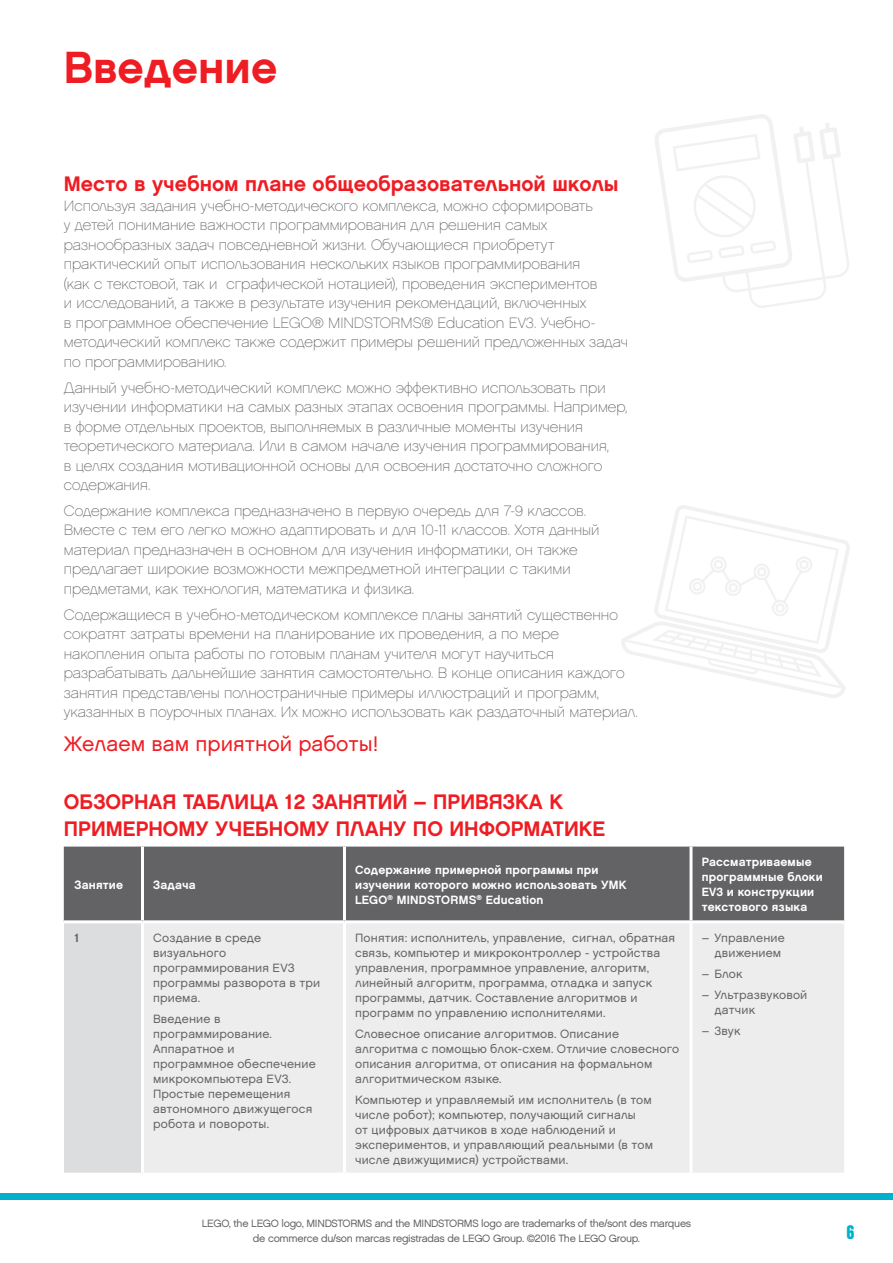
<style>
.page{position:relative;width:893px;height:1263px;background:#fff}
.page>*{position:absolute;margin:0;border:0;box-sizing:border-box;transform-origin:0 0}
.t1{font:700 45px "LEGO Chalet 60";color:#ee1d23}
.t2{font:700 21px/27px "LEGO Chalet 60";color:#ee1d23}
.t3{font:21px "LEGO Chalet 60";color:#ee1d23}
.t4{font:700 21px "LEGO Chalet Comprime 80";color:#00b1cd}
.t5{font:300 15px/19.5px "LEGO Chalet 60";color:#636366}
.t6{font:12px/15px "LEGO Chalet 60";letter-spacing:.015em;color:#636366}
.t7{font:700 12px/15px "LEGO Chalet 60";letter-spacing:.015em;color:#fff}
.t8{font:700 12px "LEGO Chalet 60";color:#636366}
.t9{font:10.65px/14.9px "LEGO Chalet 60";letter-spacing:-.025em;color:#636366;text-align:center}
</style>
<div class="page">
<div style="left:0;top:1193px;width:893px;height:6px;background:#00b1cd"></div>
<svg style="left:621px;top:505px;width:229px;height:193px"></svg>
<div style="left:64px;top:846px;width:780px;height:74px;background:#636366"></div>
<div style="left:64px;top:922px;width:78px;height:252px;background:#dcdddf"></div>
<div style="left:144px;top:923px;width:700px;height:250px;background:#ededee"></div>
<hr style="left:141px;top:846px;width:3px;height:74px;background:#fff">
<hr style="left:343px;top:846px;width:3px;height:74px;background:#fff">
<hr style="left:689px;top:846px;width:3px;height:74px;background:#fff">
<hr style="left:64px;top:920px;width:78px;height:3px;background:#fff">
<hr style="left:141px;top:923px;width:3px;height:250px;background:#fff">
<hr style="left:343px;top:923px;width:3px;height:250px;background:#fff">
<hr style="left:689px;top:923px;width:3px;height:250px;background:#fff">
<hr style="left:64px;top:1173px;width:78px;height:3px;background:#fff">
<svg style="left:655px;top:114px;width:194px;height:194px"></svg>
<h1 class="t1" style="left:64px;top:39px;width:215px">Введение</h1>
<h2 class="t2" style="left:64px;top:170px;width:556px">Место в учебном плане общеобразовательной школы</h2>
<p class="t5" style="left:64px;top:196px;width:566px">Используя задания учебно-методического комплекса, можно сформировать<br>у детей понимание важности программирования для решения самых разнообразных задач повседневной жизни. Обучающиеся приобретут практический опыт использования нескольких языков программирования<br>(как с текстовой, так и сграфической нотацией), проведения экспериментов<br>и исследований, а также в результате изучения рекомендаций, включенных<br>в программное обеспечение LEGO® MINDSTORMS® Education EV3. Учебно&shy;методический комплекс также содержит примеры решений предложенных задач по программированию.</p>
<p class="t5" style="left:64px;top:378px;width:565px">Данный учебно-методический комплекс можно эффективно использовать при изучении информатики на самых разных этапах освоения программы. Например, в форме отдельных проектов, выполняемых в различные моменты изучения теоретического материала. Или в самом начале изучения программирования,<br>в целях создания мотивационной основы для освоения достаточно сложного содержания.</p>
<p class="t5" style="left:64px;top:501px;width:537px">Содержание комплекса предназначено в первую очередь для 7-9 классов.<br>Вместе с тем его легко можно адаптировать и для 10-11 классов. Хотя данный материал предназначен в основном для изучения информатики, он также предлагает широкие возможности межпредметной интеграции с такими предметами, как технология, математика и физика.</p>
<p class="t5" style="left:64px;top:605px;width:575px">Содержащиеся в учебно-методическом комплексе планы занятий существенно сократят затраты времени на планирование их проведения, а по мере накопления опыта работы по готовым планам учителя могут научиться разрабатывать дальнейшие занятия самостоятельно. В конце описания каждого занятия представлены полностраничные примеры иллюстраций и программ, указанных в поурочных планах. Их можно использовать как раздаточный материал.</p>
<h2 class="t3" style="left:64px;top:730px;width:316px">Желаем вам приятной работы!</h2>
<h2 class="t2" style="left:64px;top:788px;width:543px">ОБЗОРНАЯ ТАБЛИЦА 12 ЗАНЯТИЙ – ПРИВЯЗКА К<br>ПРИМЕРНОМУ УЧЕБНОМУ ПЛАНУ ПО ИНФОРМАТИКЕ</h2>
<p class="t7" style="left:74px;top:877px;width:50px">Занятие</p>
<p class="t7" style="left:153px;top:877px;width:44px">Задача</p>
<p class="t8" style="left:74px;top:930px;width:7px">1</p>
<p class="t6" style="left:153px;top:930px;width:169px">Создание в среде визуального программирования EV3 программы разворота в три приема.</p>
<p class="t6" style="left:153px;top:1011px;width:164px">Введение в программирование.<br>Аппаратное и программное обеспечение микрокомпьютера EV3.<br>Простые перемещения автономного движущегося робота и повороты.</p>
<p class="t7" style="left:355px;top:862px;width:273px">Содержание примерной программы при изучении которого можно использовать УМК<br>LEGO<sup>®</sup> MINDSTORMS<sup>®</sup> Education</p>
<p class="t7" style="left:702px;top:854px;width:123px">Рассматриваемые программные блоки<br>EV3 и конструкции текстового языка</p>
<p class="t6" style="left:355px;top:930px;width:322px">Понятия: исполнитель, управление, сигнал, обратная связь, компьютер и микроконтроллер - устройства управления, программное управление, алгоритм, линейный алгоритм, программа, отладка и запуск программы, датчик. Составление алгоритмов и программ по управлению исполнителями.</p>
<p class="t6" style="left:355px;top:1026px;width:326px">Словесное описание алгоритмов. Описание алгоритма с помощью блок-схем. Отличие словесного описания алгоритма, от описания на формальном алгоритмическом языке.</p>
<p class="t6" style="left:355px;top:1092px;width:300px">Компьютер и управляемый им исполнитель (в том числе робот); компьютер, получающий сигналы<br>от цифровых датчиков в ходе наблюдений и экспериментов, и управляющий реальными (в том числе движущимися) устройствами.</p>
<p class="t6" style="left:702px;top:930px;width:85px;text-align:right">– Управление движением</p>
<p class="t6" style="left:702px;top:966px;width:43px">– Блок</p>
<p class="t6" style="left:714px;top:987px;width:94px;text-indent:-13px">– Ультразвуковой датчик</p>
<p class="t6" style="left:702px;top:1023px;width:40px">– Звук</p>
<p class="t9" style="left:202px;top:1216px;width:491px">LEGO, the LEGO logo, MINDSTORMS and the MINDSTORMS logo are trademarks of the/sont des marques de commerce du/son marcas registradas de LEGO Group. ©2016 The LEGO Group.</p>
<h2 class="t4" style="left:846px;top:1220px;width:9px">6</h2>
</div>
